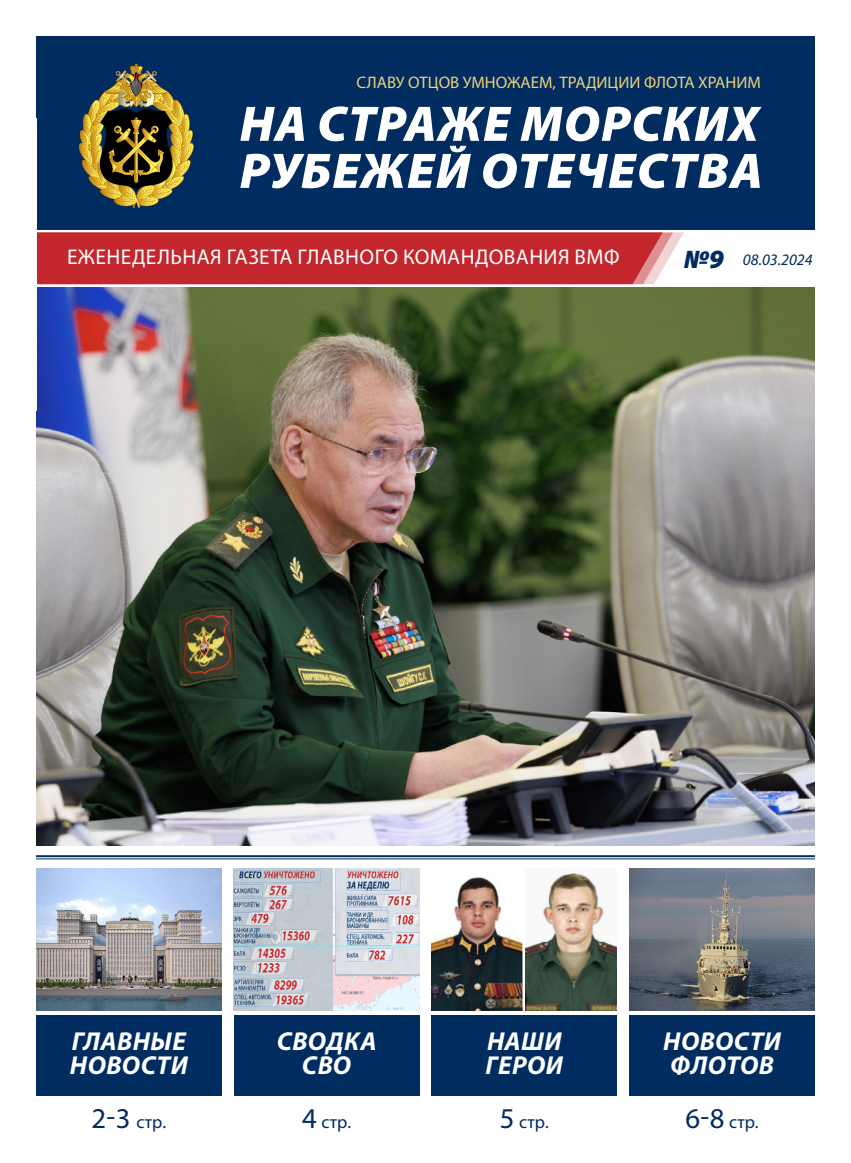
<style>
.page{position:relative;width:851px;height:1163px;background:#fff}
.page>*{position:absolute;margin:0;border:0;box-sizing:border-box;transform-origin:0 0}
.t1{font:italic 900 50.3px/47px "Myriad Pro";letter-spacing:.02em;color:#fff}
.t2{font:italic 900 26.4px "Myriad Pro";color:#002c5f}
.t3{font:italic 700 26px/24px "Myriad Pro";letter-spacing:.02em;color:#fff}
.t4{font:21.3px "Myriad Pro";letter-spacing:.02em;color:#fff}
.t5{font:18px "Myriad Pro";letter-spacing:.005em;color:#002c5f}
.t6{font:16.7px "Myriad Pro";color:#ecd07e}
.t7{font:italic 16px "Myriad Pro";color:#002c5f}
.s1{font-size:28.7px}
</style>
<div class="page">
<div style="left:36px;top:36px;width:778px;height:238px;background:#002c5f"></div>
<div style="left:36px;top:1015px;width:186px;height:80px;background:#002c5f"></div>
<div style="left:234px;top:1015px;width:185px;height:80px;background:#002c5f"></div>
<div style="left:431px;top:1015px;width:186px;height:80px;background:#002c5f"></div>
<div style="left:629px;top:1015px;width:185px;height:80px;background:#002c5f"></div>
<svg style="left:78px;top:64px;width:116px;height:144px"></svg>
<div style="left:0;top:230px;width:850px;height:54px;background:#fff"></div>
<img style="left:36px;top:287px;width:778px;height:558px">
<img style="left:36px;top:868px;width:186px;height:142px">
<img style="left:234px;top:868px;width:185px;height:142px">
<img style="left:629px;top:868px;width:185px;height:142px">
<hr style="left:36px;top:855px;width:778px;height:2px;background:#002c5f">
<hr style="left:36px;top:858px;width:778px;height:1px;background:#002c5f">
<img style="left:431px;top:872px;width:186px;height:138px">
<svg style="left:522px;top:872px;width:3px;height:138px"></svg>
<svg style="left:37px;top:232px;width:646px;height:52px;background:#c53137"></svg>
<p class="t6" style="left:356px;top:72px;width:405px">СЛАВУ ОТЦОВ УМНОЖАЕМ, ТРАДИЦИИ ФЛОТА ХРАНИМ</p>
<h1 class="t1" style="left:239px;top:101px;width:524px">НА СТРАЖЕ МОРСКИХ<br>РУБЕЖЕЙ ОТЕЧЕСТВА</h1>
<p class="t4" style="left:67px;top:243px;width:554px">ЕЖЕНЕДЕЛЬНАЯ ГАЗЕТА ГЛАВНОГО КОМАНДОВАНИЯ ВМФ</p>
<p class="t2" style="left:683px;top:244px;width:42px">№9</p>
<p class="t7" style="left:742px;top:250px;width:71px">08.03.2024</p>
<p class="t3" style="left:70px;top:1028px;width:119px">ГЛАВНЫЕ<br>НОВОСТИ</p>
<p class="t3" style="left:277px;top:1028px;width:101px;text-align:center">СВОДКА<br>СВО</p>
<p class="t3" style="left:485px;top:1028px;width:79px">НАШИ<br>ГЕРОИ</p>
<p class="t3" style="left:663px;top:1028px;width:119px">НОВОСТИ<br>ФЛОТОВ</p>
<p class="t5" style="left:92px;top:1110px;width:76px"><span class="s1">2-3</span> стр.</p>
<p class="t5" style="left:302px;top:1110px;width:50px"><span class="s1">4</span> стр.</p>
<p class="t5" style="left:500px;top:1110px;width:50px"><span class="s1">5</span> стр.</p>
<p class="t5" style="left:685px;top:1110px;width:75px"><span class="s1">6-8</span> стр.</p>
</div>
